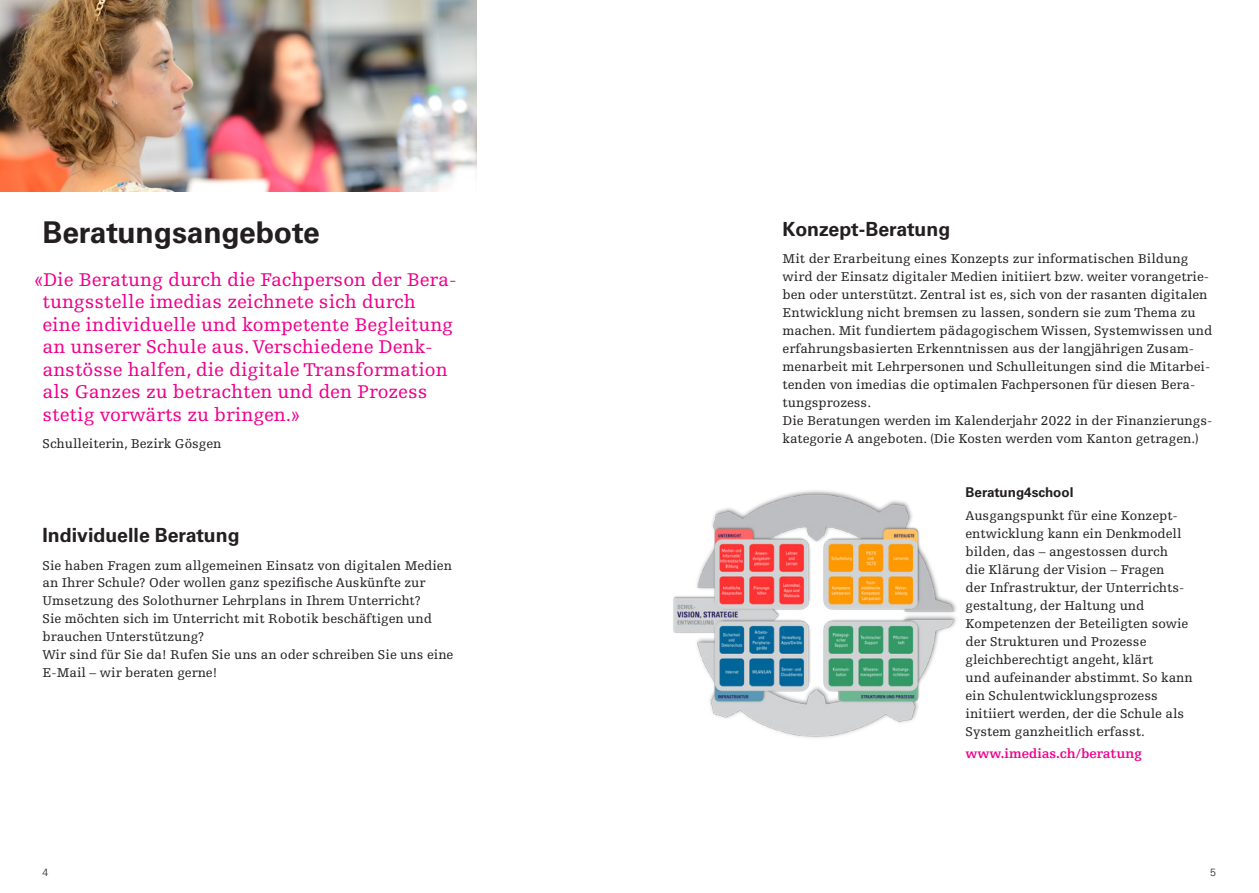
<style>
.page{position:relative;width:1259px;height:893px;background:#fff}
.page>*{position:absolute;margin:0;border:0;box-sizing:border-box;transform-origin:0 0}
.t1{font:700 30px "Univers LT Std";letter-spacing:-.005em;color:#231f20}
.t2{font:19.5px/22.5px "Egyptienne FLT Std";color:#ed028c}
.t3{font:700 19.5px "Univers LT Std";color:#231f20}
.t4{font:13.5px/18px "Egyptienne FLT Std";color:#231f20}
.t5{font:700 13.5px "Egyptienne FLT Std";color:#ed028c}
.t6{font:700 13.5px "Univers LT Std";color:#231f20}
.t7{font:300 10.5px "Univers LT Std";color:#231f20}
</style>
<div class="page">
<img style="left:673px;top:490px;width:284px;height:248px">
<img style="left:0;top:0;width:476px;height:191px">
<h1 class="t1" style="left:43px;top:215px;width:279px">Beratungsangebote</h1>
<p class="t2" style="left:43px;top:269px;width:415px;text-indent:-8px">«Die Beratung durch die Fachperson der Bera&shy;tungsstelle imedias zeichnete sich durch eine individuelle und kompetente Begleitung an unserer Schule aus. Verschiedene Denk&shy;anstösse halfen, die digitale Transformation als Ganzes zu betrachten und den Prozess stetig vorwärts zu bringen.»</p>
<p class="t4" style="left:43px;top:435px;width:180px">Schulleiterin, Bezirk Gösgen</p>
<h2 class="t3" style="left:43px;top:524px;width:199px">Individuelle Beratung</h2>
<p class="t4" style="left:43px;top:556px;width:412px">Sie haben Fragen zum allgemeinen Einsatz von digitalen Medien an Ihrer Schule? Oder wollen ganz spezifische Auskünfte zur Umsetzung des Solothurner Lehrplans in Ihrem Unterricht?<br>Sie möchten sich im Unterricht mit Robotik beschäftigen und brauchen Unterstützung?<br>Wir sind für Sie da! Rufen Sie uns an oder schreiben Sie uns eine E-Mail – wir beraten gerne!</p>
<h2 class="t3" style="left:782px;top:218px;width:169px">Konzept-Beratung</h2>
<p class="t4" style="left:782px;top:250px;width:431px">Mit der Erarbeitung eines Konzepts zur informatischen Bildung wird der Einsatz digitaler Medien initiiert bzw. weiter vorangetrie&shy;ben oder unterstützt. Zentral ist es, sich von der rasanten digitalen Entwicklung nicht bremsen zu lassen, sondern sie zum Thema zu machen. Mit fundiertem pädagogischem Wissen, Systemwissen und erfahrungsbasierten Erkenntnissen aus der langjährigen Zusam&shy;menarbeit mit Lehrpersonen und Schulleitungen sind die Mitarbei&shy;tenden von imedias die optimalen Fachpersonen für diesen Bera&shy;tungsprozess.<br>Die Beratungen werden im Kalenderjahr 2022 in der Finanzierungs&shy;kategorie A angeboten. (Die Kosten werden vom Kanton getragen.)</p>
<p class="t6" style="left:965px;top:485px;width:110px">Beratung4school</p>
<p class="t4" style="left:965px;top:507px;width:229px">Ausgangspunkt für eine Konzept&shy;entwicklung kann ein Denkmodell bilden, das – angestossen durch<br>die Klärung der Vision – Fragen<br>der Infrastruktur, der Unterrichts&shy;gestaltung, der Haltung und<br>Kompetenzen der Beteiligten sowie der Strukturen und Prozesse gleichberechtigt angeht, klärt<br>und aufeinander abstimmt. So kann ein Schulentwicklungsprozess initiiert werden, der die Schule als<br>System ganzheitlich erfasst.</p>
<p class="t5" style="left:965px;top:747px;width:178px">www.imedias.ch/beratung</p>
<p class="t7" style="left:43px;top:865px;width:7px">4</p>
<p class="t7" style="left:1210px;top:865px;width:7px">5</p>
</div>
